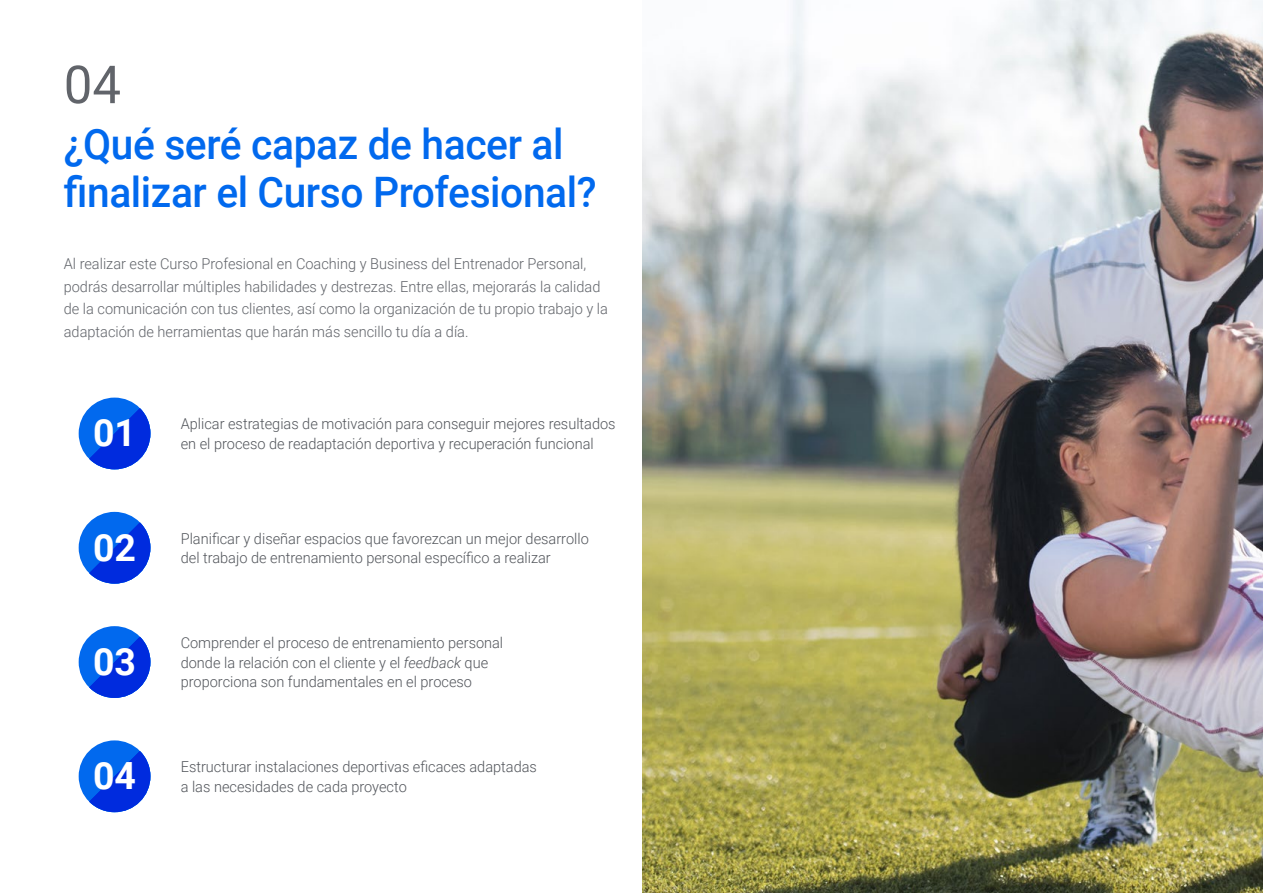
<style>
.page{position:relative;width:1263px;height:893px;background:#fff}
.page>*{position:absolute;margin:0;border:0;box-sizing:border-box;transform-origin:0 0}
.t1{font:52.5px "Roboto";color:#61646a}
.t2{font:500 42px/48px "Roboto";letter-spacing:-.01em;color:#0169ee}
.t3{font:700 37.5px "Roboto";color:#fff}
.t4{font:300 15px/19.5px "Roboto";color:#52555b}
.t5{font:300 15px/22.5px "Roboto";color:#61646a}
.s1{font-style:italic}
</style>
<div class="page">
<div style="left:79px;top:512px;width:71px;height:72px;background:#0169ee;border-radius:50%"></div>
<svg style="left:89px;top:522px;width:61px;height:62px"></svg>
<div style="left:79px;top:740px;width:71px;height:72px;background:#0169ee;border-radius:50%"></div>
<svg style="left:89px;top:751px;width:61px;height:61px"></svg>
<div style="left:79px;top:626px;width:71px;height:72px;background:#0169ee;border-radius:50%"></div>
<svg style="left:89px;top:637px;width:61px;height:61px"></svg>
<div style="left:79px;top:398px;width:71px;height:71px;background:#0169ee;border-radius:50%"></div>
<svg style="left:89px;top:408px;width:61px;height:61px"></svg>
<img style="left:642px;top:0;width:621px;height:893px">
<h1 class="t1" style="left:64px;top:48px;width:59px">04</h1>
<h2 class="t2" style="left:64px;top:119px;width:534px">¿Qué seré capaz de hacer al finalizar el Curso Profesional?</h2>
<p class="t5" style="left:64px;top:252px;width:546px">Al realizar este Curso Profesional en Coaching y Business del Entrenador Personal, podrás desarrollar múltiples habilidades y destrezas. Entre ellas, mejorarás la calidad de la comunicación con tus clientes, así como la organización de tu propio trabajo y la adaptación de herramientas que harán más sencillo tu día a día.</p>
<h3 class="t3" style="left:93px;top:407px;width:45px">01</h3>
<p class="t4" style="left:181px;top:414px;width:436px">Aplicar estrategias de motivación para conseguir mejores resultados</p>
<p class="t4" style="left:181px;top:433px;width:415px">en el proceso de readaptación deportiva y recuperación funcional</p>
<h3 class="t3" style="left:93px;top:521px;width:45px">02</h3>
<p class="t4" style="left:181px;top:528px;width:410px">Planificar y diseñar espacios que favorezcan un mejor desarrollo del trabajo de entrenamiento personal específico a realizar</p>
<h3 class="t3" style="left:93px;top:635px;width:45px">03</h3>
<p class="t4" style="left:181px;top:632px;width:324px">Comprender el proceso de entrenamiento personal donde la relación con el cliente y el <span class="s1">feedback</span> que proporciona son fundamentales en el proceso</p>
<h3 class="t3" style="left:93px;top:749px;width:45px">04</h3>
<p class="t4" style="left:181px;top:756px;width:358px">Estructurar instalaciones deportivas eficaces adaptadas a las necesidades de cada proyecto</p>
</div>
